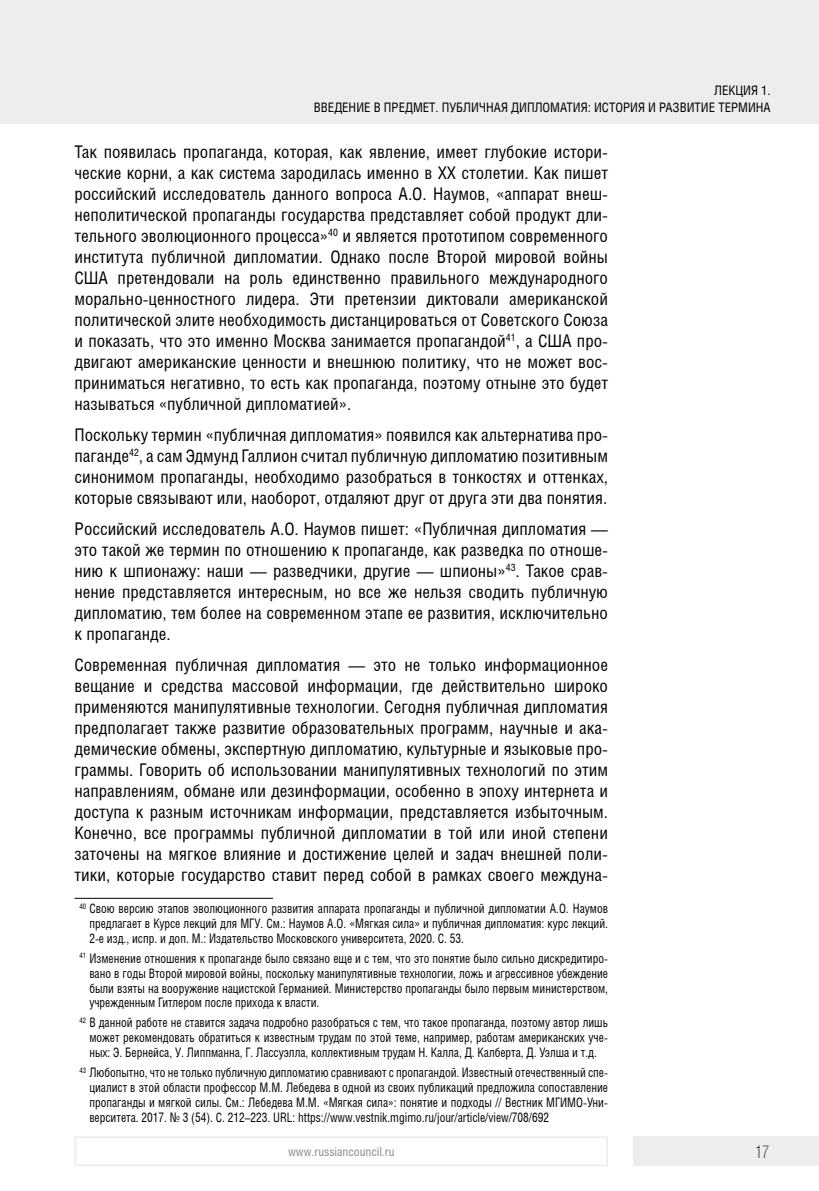
<style>
.page{position:relative;width:819px;height:1191px;background:#fff}
.page>*{position:absolute;margin:0;border:0;box-sizing:border-box;transform-origin:0 0}
.Основной_текст{font:17.5px/21px "Helios Cond";color:#000;text-align:justify}
.t1{font:17.5px "Helios Cond Thin C";color:#000}
.Сноска_с_чертой{font:13.12px/14.9px "Helios Cond";color:#000;text-align:justify;scale:.9 1}
.Kolontitul_X_X{font:13.12px/17.5px "Helios Cond";color:#000;text-align:right}
.t2{font:12.25px "Helios Cond";color:#878787}
</style>
<div class="page">
<div style="left:0;top:0;width:819px;height:124px;background:#ededed"></div>
<div style="left:632px;top:1136px;width:187px;height:30px;background:#ededed"></div>
<div style="left:74px;top:1136px;width:534px;height:30px;border:2px solid #ededed"></div>
<hr style="left:74px;top:898px;width:199px;height:1px;background:#000">
<p class="Kolontitul_X_X" style="left:314px;top:81px;width:458px">ЛЕКЦИЯ 1.<br>ВВЕДЕНИЕ В ПРЕДМЕТ. ПУБЛИЧНАЯ ДИПЛОМАТИЯ: ИСТОРИЯ И РАЗВИТИЕ ТЕРМИНА</p>
<p class="Основной_текст" style="left:74px;top:141px;width:535px">Так появилась пропаганда, которая, как явление, имеет глубокие истори&shy;ческие корни, а как система зародилась именно в XX столетии. Как пишет российский исследователь данного вопроса А.О. Наумов, «аппарат внеш&shy;неполитической пропаганды государства представляет собой продукт дли&shy;тельного эволюционного процесса»<sup>40</sup> и является прототипом современного института публичной дипломатии. Однако после Второй мировой войны США претендовали на роль единственно правильного международного морально-ценностного лидера. Эти претензии диктовали американской политической элите необходимость дистанцироваться от Советского Союза и показать, что это именно Москва занимается пропагандой<sup>41</sup>, а США про&shy;двигают американские ценности и внешнюю политику, что не может вос&shy;приниматься негативно, то есть как пропаганда, поэтому отныне это будет называться «публичной дипломатией».</p>
<p class="Основной_текст" style="left:74px;top:424px;width:535px">Поскольку термин «публичная дипломатия» появился как альтернатива про&shy;паганде<sup>42</sup>, а сам Эдмунд Галлион считал публичную дипломатию позитивным синонимом пропаганды, необходимо разобраться в тонкостях и оттенках, которые связывают или, наоборот, отдаляют друг от друга эти два понятия.</p>
<p class="Основной_текст" style="left:74px;top:518px;width:535px">Российский исследователь А.О. Наумов пишет: «Публичная дипломатия — это такой же термин по отношению к пропаганде, как разведка по отноше&shy;нию к шпионажу: наши — разведчики, другие — шпионы»<sup>43</sup>. Такое срав&shy;нение представляется интересным, но все же нельзя сводить публичную дипломатию, тем более на современном этапе ее развития, исключительно к пропаганде.</p>
<p class="Основной_текст" style="left:74px;top:653px;width:535px">Современная публичная дипломатия — это не только информационное вещание и средства массовой информации, где действительно широко применяются манипулятивные технологии. Сегодня публичная дипломатия предполагает также развитие образовательных программ, научные и ака&shy;демические обмены, экспертную дипломатию, культурные и языковые про&shy;граммы. Говорить об использовании манипулятивных технологий по этим направлениям, обмане или дезинформации, особенно в эпоху интернета и доступа к разным источникам информации, представляется избыточным.<br>Конечно, все программы публичной дипломатии в той или иной степени заточены на мягкое влияние и достижение целей и задач внешней поли&shy;тики, которые государство ставит перед собой в рамках своего междуна-</p>
<p class="Сноска_с_чертой" style="left:89px;top:900px;width:578px;text-indent:-10px"><sup>40</sup> Свою версию этапов эволюционного развития аппарата пропаганды и публичной дипломатии А.О. Наумов предлагает в Курсе лекций для МГУ. См.: Наумов А.О. «Мягкая сила» и публичная дипломатия: курс лекций.<br>2-е изд., испр. и доп. М.: Издательство Московского университета, 2020. С. 53.</p>
<p class="Сноска_с_чертой" style="left:89px;top:950px;width:578px;text-indent:-10px"><sup>41</sup> Изменение отношения к пропаганде было связано еще и с тем, что это понятие было сильно дискредитиро&shy;вано в годы Второй мировой войны, поскольку манипулятивные технологии, ложь и агрессивное убеждение были взяты на вооружение нацистской Германией. Министерство пропаганды было первым министерством, учрежденным Гитлером после прихода к власти.</p>
<p class="Сноска_с_чертой" style="left:89px;top:1015px;width:578px;text-indent:-10px"><sup>42</sup> В данной работе не ставится задача подробно разобраться с тем, что такое пропаганда, поэтому автор лишь может рекомендовать обратиться к известным трудам по этой теме, например, работам американских уче&shy;ных: Э. Бернейса, У. Липпманна, Г. Лассуэлла, коллективным трудам Н. Калла, Д. Калберта, Д. Уэлша и т.д.</p>
<p class="Сноска_с_чертой" style="left:89px;top:1064px;width:578px;text-indent:-10px"><sup>43</sup> Любопытно, что не только публичную дипломатию сравнивают с пропагандой. Известный отечественный спе&shy;циалист в этой области профессор М.М. Лебедева в одной из своих публикаций предложила сопоставление пропаганды и мягкой силы. См.: Лебедева М.М. «Мягкая сила»: понятие и подходы // Вестник МГИМО-Уни&shy;верситета. 2017. № 3 (54). С. 212–223. URL: https://www.vestnik.mgimo.ru/jour/article/view/708/692</p>
<p class="t2" style="left:288px;top:1144px;width:108px">www.russiancouncil.ru</p>
<p class="t1" style="left:755px;top:1142px;width:16px">17</p>
</div>
